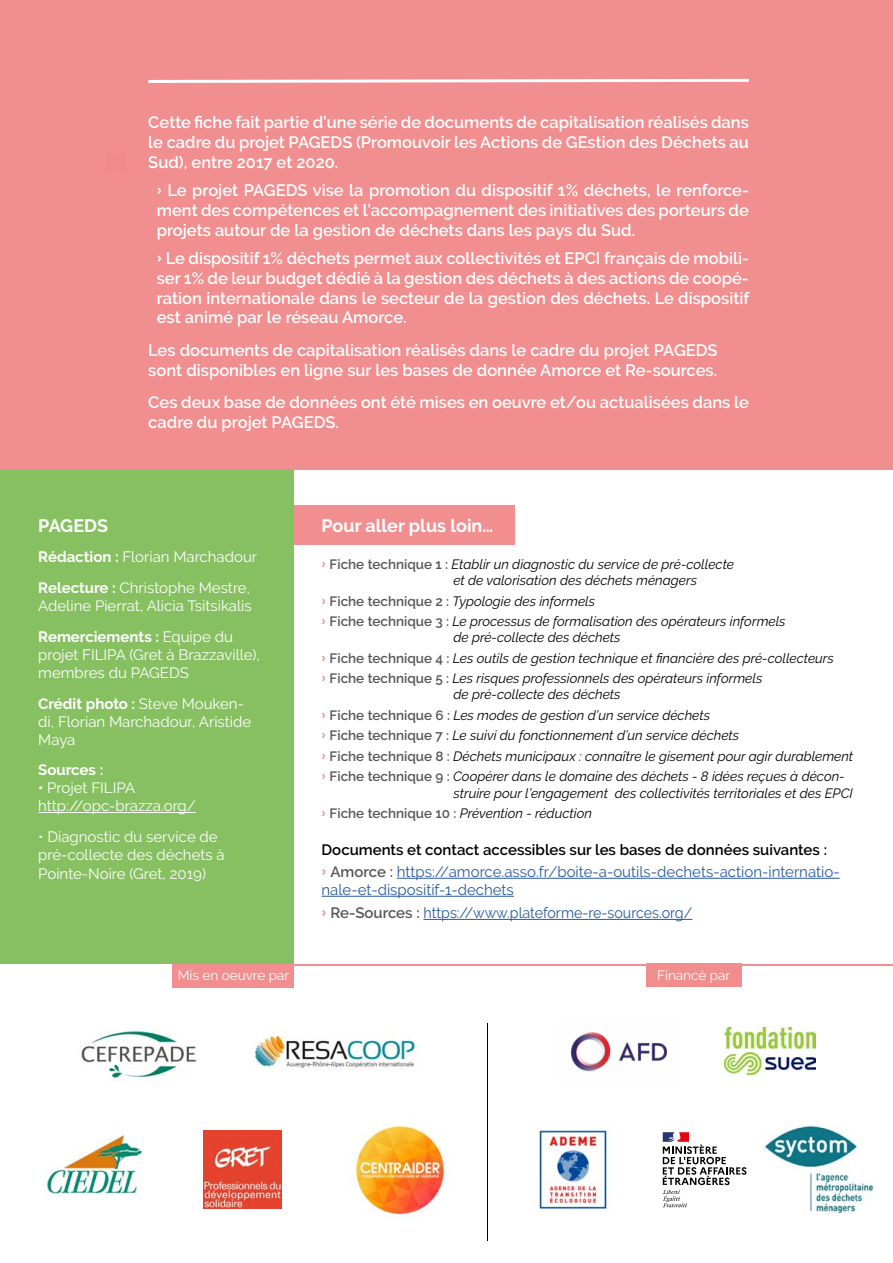
<style>
.page{position:relative;width:893px;height:1263px;background:#fff}
.page>*{position:absolute;margin:0;border:0;box-sizing:border-box;transform-origin:0 0}
.t1{font:700 18px "Raleway";color:#fff}
.t2{font:600 16.5px/19.8px "Raleway";color:#fff;text-align:justify}
.t3{font:15px/18px "Raleway";color:#fff}
.t4{font:15px/22.2px "Raleway";color:#275b9b}
.t5{font:700 15px "Raleway";color:#fff}
.t6{font:italic 13.5px/20.4px "Raleway";color:#000}
.t7{font:13.5px "Raleway";color:#fff}
.s1{font-family:"Stencil";font-weight:400;font-size:15.75px}
.s2{font-weight:700}
.s3{font-family:"Stencil";font-style:normal;color:#f18b8c}
.s4{font-weight:600;font-style:normal;color:#575756}
.s5{font-weight:600;color:#000}
.s6{font-family:"Stencil";color:#f18b8c}
.s7{font-weight:600;color:#575756}
</style>
<div class="page">
<div style="left:0;top:0;width:893px;height:469px;background:#f18e8f"></div>
<div style="left:293px;top:505px;width:221px;height:40px;background:#f18e8f"></div>
<div style="left:647px;top:964px;width:95px;height:23px;background:#f18e8d"></div>
<div style="left:0;top:469px;width:293px;height:495px;background:#87c061"></div>
<hr style="left:397px;top:878px;width:443px;height:1px;background:#275b9b">
<hr style="left:322px;top:896px;width:192px;height:1px;background:#275b9b">
<hr style="left:423px;top:919px;width:269px;height:1px;background:#275b9b">
<hr style="left:293px;top:964px;width:600px;height:1px;background:#f18e8f">
<hr style="left:38px;top:812px;width:158px;height:1px;background:#fff">
<svg style="left:148px;top:78px;width:601px;height:5px"></svg>
<div style="left:172px;top:964px;width:121px;height:23px;background:#f18e8f"></div>
<img style="left:44px;top:1134px;width:99px;height:61px">
<img style="left:203px;top:1130px;width:79px;height:78px">
<img style="left:254px;top:1030px;width:164px;height:39px">
<img style="left:355px;top:1120px;width:90px;height:95px">
<img style="left:533px;top:1127px;width:75px;height:83px">
<img style="left:81px;top:1030px;width:116px;height:49px">
<hr style="left:487px;top:1023px;width:1px;height:217px;background:#000">
<img style="left:571px;top:1032px;width:96px;height:40px">
<img style="left:725px;top:1027px;width:91px;height:47px">
<svg style="left:663px;top:1132px;width:84px;height:75px"></svg>
<img style="left:764px;top:1125px;width:110px;height:90px">
<p class="t2" style="left:148px;top:113px;width:602px">Cette fiche fait partie d’une série de documents de capitalisation réalisés dans le cadre du projet PAGEDS (Promouvoir les Actions de GEstion des Déchets au Sud), entre 2017 et 2020.</p>
<p class="t2" style="left:157px;top:180px;width:594px"><span class="s1">›</span> Le projet PAGEDS vise la promotion du dispositif 1% déchets, le renforce&shy;ment des compétences et l’accompagnement des initiatives des porteurs de projets autour de la gestion de déchets dans les pays du Sud.</p>
<p class="t2" style="left:157px;top:248px;width:594px"><span class="s1">›</span> Le dispositif 1% déchets permet aux collectivités et EPCI français de mobili&shy;ser 1% de leur budget dédié à la gestion des déchets à des actions de coopé&shy;ration internationale dans le secteur de la gestion des déchets. Le dispositif est animé par le réseau Amorce.</p>
<p class="t2" style="left:148px;top:340px;width:571px">Les documents de capitalisation réalisés dans le cadre du projet PAGEDS sont disponibles en ligne sur les bases de donnée Amorce et Re-sources.</p>
<p class="t2" style="left:148px;top:393px;width:602px">Ces deux base de données ont été mises en oeuvre et/ou actualisées dans le cadre du projet PAGEDS.</p>
<p class="t1" style="left:38px;top:515px;width:71px">PAGEDS</p>
<p class="t3" style="left:38px;top:542px;width:220px;line-height:30.8px"><span class="s2">Rédaction :</span> Florian Marchadour<br><span class="s2">Relecture :</span> Christophe Mestre,</p>
<p class="t3" style="left:38px;top:590px;width:215px;line-height:30.8px">Adeline Pierrat, Alicia Tsitsikalis<br><span class="s2">Remerciements :</span> Equipe du</p>
<p class="t3" style="left:38px;top:645px;width:223px">projet FILIPA (Gret à Brazzaville), membres du PAGEDS</p>
<p class="t3" style="left:38px;top:694px;width:215px"><span class="s2">Crédit photo :</span> Steve Mouken&shy;di, Florian Marchadour, Aristide<br>Maya</p>
<p class="t5" style="left:38px;top:761px;width:67px">Sources :</p>
<p class="t3" style="left:38px;top:779px;width:159px"><span class="s2">•</span> Projet FILIPA http://opc-brazza.org/</p>
<p class="t3" style="left:38px;top:827px;width:188px;line-height:18.5px">• Diagnostic du service de pré-collecte des déchets à<br>Pointe-Noire (Gret, 2019)</p>
<p class="t7" style="left:178px;top:967px;width:113px">Mis en oeuvre par</p>
<p class="t1" style="left:322px;top:515px;width:173px">Pour aller plus loin…</p>
<p class="t6" style="left:453px;top:556px;width:282px;line-height:16.2px;text-indent:-132px"><span class="s3">›</span> <span class="s4">Fiche technique 1 :</span> Etablir un diagnostic du service de pré-collecte et de valorisation des déchets ménagers</p>
<p class="t6" style="left:322px;top:591px;width:466px"><span class="s3">›</span> <span class="s4">Fiche technique 2 :</span> Typologie des informels<br><span class="s3">›</span> <span class="s4">Fiche technique 3 :</span> Le processus de formalisation des opérateurs informels</p>
<p class="t6" style="left:322px;top:627px;width:514px;text-indent:132px">de pré-collecte des déchets<br><span class="s3">›</span> <span class="s4">Fiche technique 4 :</span> Les outils de gestion technique et financière des pré-collecteurs <span class="s3">›</span> <span class="s4">Fiche technique 5 :</span> Les risques professionnels des opérateurs informels</p>
<p class="t6" style="left:322px;top:684px;width:533px;text-indent:132px">de pré-collecte des déchets<br><span class="s3">›</span> <span class="s4">Fiche technique 6 :</span> Les modes de gestion d’un service déchets<br><span class="s3">›</span> <span class="s4">Fiche technique 7 :</span> Le suivi du fonctionnement d’un service déchets<br><span class="s3">›</span> <span class="s4">Fiche technique 8 :</span> Déchets municipaux : connaître le gisement pour agir durablement <span class="s3">›</span> <span class="s4">Fiche technique 9 :</span> Coopérer dans le domaine des déchets - 8 idées reçues à décon-</p>
<p class="t6" style="left:322px;top:782px;width:533px;text-indent:132px">struire pour l’engagement des collectivités territoriales et des EPCI <span class="s3">›</span> <span class="s4">Fiche technique 10 :</span> Prévention - réduction</p>
<p class="t4" style="left:322px;top:838px;width:520px"><span class="s5">Documents et contact accessibles sur les bases de données suivantes :<br></span><span class="s6">›</span> <span class="s7">Amorce :</span> https://amorce.asso.fr/boite-a-outils-dechets-action-internatio-</p>
<p class="t4" style="left:322px;top:878px;width:372px;line-height:23.1px">nale-et-dispositif-1-dechets<br><span class="s6">›</span> <span class="s7">Re-Sources :</span> https://www.plateforme-re-sources.org/</p>
<p class="t7" style="left:657px;top:967px;width:75px">Financé par</p>
</div>
